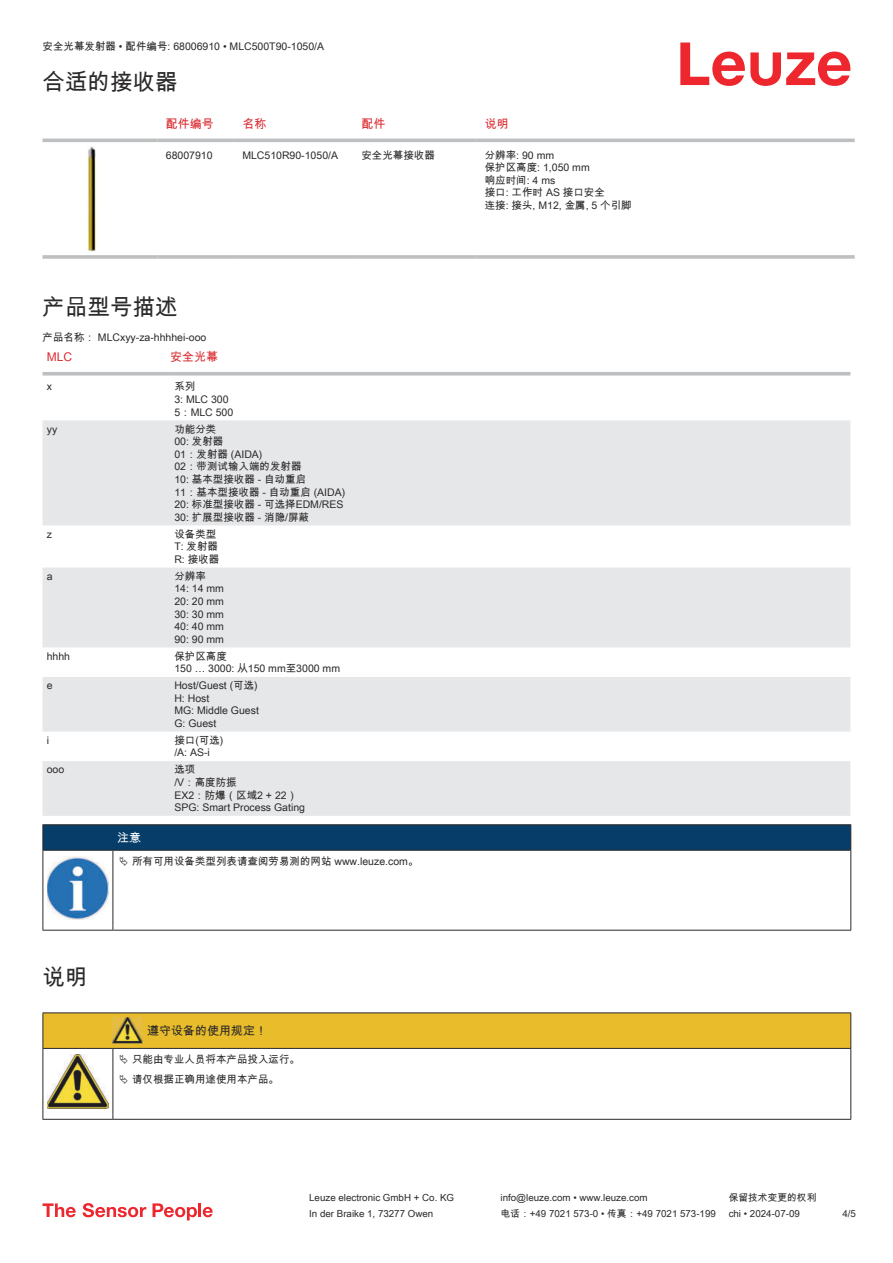
<style>
.page{position:relative;width:893px;height:1263px;background:#fff}
.page>*{position:absolute;margin:0;border:0;box-sizing:border-box;transform-origin:0 0}
.t1{font:22.5px "Arial Unicode MS";color:#2b292a}
.t2{font:12px "Arial Unicode MS";color:#db2a30}
.t3{font:12px "Arial Unicode MS";color:#2b292a}
.t4{font:12px "Arial Unicode MS";color:#fff}
.t5{font:10.5px/12.6px "Arial Unicode MS";color:#2b292a}
.t6{font:9.75px "Arial Unicode MS";color:#2b292a}
</style>
<div class="page">
<svg style="left:680px;top:43px;width:170px;height:43px"></svg>
<svg style="left:43px;top:138px;width:812px;height:1px"></svg>
<hr style="left:43px;top:139px;width:114px;height:3px;background:#bdbfc1">
<hr style="left:157px;top:139px;width:77px;height:3px;background:#bdbfc1">
<hr style="left:234px;top:139px;width:119px;height:3px;background:#bdbfc1">
<hr style="left:353px;top:139px;width:123px;height:3px;background:#bdbfc1">
<hr style="left:476px;top:139px;width:379px;height:3px;background:#bdbfc1">
<svg style="left:43px;top:255px;width:114px;height:4px"></svg>
<hr style="left:157px;top:255px;width:77px;height:4px;background:#c7c8ca">
<hr style="left:234px;top:255px;width:119px;height:4px;background:#bdbfc1">
<svg style="left:353px;top:255px;width:123px;height:4px"></svg>
<hr style="left:476px;top:255px;width:379px;height:4px;background:#c7c8ca">
<img style="left:88px;top:146px;width:9px;height:106px">
<svg style="left:43px;top:420px;width:807px;height:396px;fill:#e6e7e9"></svg>
<hr style="left:43px;top:372px;width:127px;height:3px;background:#bdbfc1">
<hr style="left:170px;top:372px;width:680px;height:3px;background:#bdbfc1">
<svg style="left:43px;top:1203px;width:33px;height:14px"></svg>
<svg style="left:83px;top:1203px;width:63px;height:14px"></svg>
<svg style="left:153px;top:1203px;width:44px;height:17px"></svg>
<hr style="left:198px;top:1203px;width:3px;height:14px;background:#ed272d">
<svg style="left:203px;top:1207px;width:10px;height:10px"></svg>
<svg style="left:44px;top:851px;width:806px;height:79px"></svg>
<hr style="left:43px;top:824px;width:70px;height:1px;background:#2b292a">
<hr style="left:43px;top:850px;width:70px;height:1px;background:#2b292a">
<hr style="left:113px;top:824px;width:738px;height:1px;background:#2b292a">
<svg style="left:43px;top:825px;width:808px;height:25px;background:#063c67"></svg>
<hr style="left:113px;top:850px;width:738px;height:1px;background:#2b292a">
<hr style="left:43px;top:851px;width:1px;height:75px;background:#2b292a">
<hr style="left:113px;top:851px;width:1px;height:75px;background:#2b292a">
<hr style="left:850px;top:851px;width:1px;height:75px;background:#2b292a">
<hr style="left:43px;top:930px;width:70px;height:1px;background:#2b292a">
<hr style="left:113px;top:930px;width:738px;height:1px;background:#2b292a">
<img style="left:47px;top:857px;width:61px;height:62px">
<div style="left:115px;top:851px;width:734px;height:20px;background:#fff"></div>
<svg style="left:44px;top:1090px;width:806px;height:29px"></svg>
<hr style="left:43px;top:1012px;width:70px;height:1px;background:#2b292a">
<hr style="left:113px;top:1012px;width:30px;height:1px;background:#2b292a">
<hr style="left:143px;top:1012px;width:708px;height:1px;background:#2b292a">
<hr style="left:43px;top:1049px;width:1px;height:66px;background:#2b292a">
<hr style="left:113px;top:1049px;width:1px;height:66px;background:#2b292a">
<hr style="left:850px;top:1049px;width:1px;height:66px;background:#2b292a">
<hr style="left:43px;top:1119px;width:70px;height:1px;background:#2b292a">
<hr style="left:113px;top:1119px;width:30px;height:1px;background:#2b292a">
<hr style="left:143px;top:1119px;width:708px;height:1px;background:#2b292a">
<img style="left:47px;top:1090px;width:61px;height:18px">
<svg style="left:43px;top:1013px;width:808px;height:77px"></svg>
<p class="t5" style="left:43px;top:40px;width:283px">安全光幕发射器 • 配件编号: 68006910 • MLC500T90-1050/A</p>
<h1 class="t1" style="left:43px;top:66px;width:136px">合适的接收器</h1>
<p class="t2" style="left:166px;top:115px;width:49px">配件编号</p>
<p class="t2" style="left:242px;top:115px;width:25px">名称</p>
<p class="t2" style="left:361px;top:115px;width:25px">配件</p>
<p class="t2" style="left:485px;top:115px;width:25px">说明</p>
<p class="t5" style="left:166px;top:148px;width:48px">68007910</p>
<p class="t5" style="left:242px;top:148px;width:97px">MLC510R90-1050/A</p>
<p class="t5" style="left:361px;top:148px;width:75px">安全光幕接收器</p>
<p class="t5" style="left:485px;top:148px;width:149px">分辨率: 90 mm<br>保护区高度: 1,050 mm<br>响应时间: 4 ms<br>接口: 工作时 AS 接口安全<br>连接: 接头, M12, 金属, 5 个引脚</p>
<h1 class="t1" style="left:43px;top:291px;width:136px">产品型号描述</h1>
<p class="t5" style="left:43px;top:331px;width:165px">产品名称： MLCxyy-za-hhhhei-ooo</p>
<p class="t2" style="left:47px;top:350px;width:27px">MLC</p>
<p class="t2" style="left:170px;top:348px;width:49px">安全光幕</p>
<p class="t5" style="left:47px;top:380px;width:7px">x</p>
<p class="t5" style="left:174px;top:380px;width:60px">系列<br>3: MLC 300<br>5：MLC 500</p>
<p class="t5" style="left:47px;top:422px;width:12px">yy</p>
<p class="t5" style="left:174px;top:422px;width:172px">功能分类<br>00: 发射器<br>01：发射器 (AIDA)<br>02：带测试输入端的发射器<br>10: 基本型接收器 - 自动重启<br>11：基本型接收器 - 自动重启 (AIDA)<br>20: 标准型接收器 - 可选择EDM/RES<br>30: 扩展型接收器 - 消隐/屏蔽</p>
<p class="t5" style="left:47px;top:528px;width:7px">z</p>
<p class="t5" style="left:174px;top:527px;width:46px">设备类型<br>T: 发射器<br>R: 接收器</p>
<p class="t5" style="left:47px;top:569px;width:7px">a</p>
<p class="t5" style="left:174px;top:569px;width:51px">分辨率<br>14: 14 mm<br>20: 20 mm<br>30: 30 mm<br>40: 40 mm<br>90: 90 mm</p>
<p class="t5" style="left:47px;top:649px;width:25px">hhhh</p>
<p class="t5" style="left:174px;top:649px;width:167px">保护区高度<br>150 … 3000: 从150 mm至3000 mm</p>
<p class="t5" style="left:47px;top:679px;width:7px">e</p>
<p class="t5" style="left:174px;top:679px;width:86px">Host/Guest (可选)<br>H: Host<br>MG: Middle Guest<br>G: Guest</p>
<p class="t5" style="left:47px;top:734px;width:4px">i</p>
<p class="t5" style="left:174px;top:734px;width:50px">接口(可选) /A: AS-i</p>
<p class="t5" style="left:47px;top:763px;width:19px">ooo</p>
<p class="t5" style="left:174px;top:763px;width:132px">选项<br>/V：高度防振<br>EX2：防爆（区域2 + 22）<br>SPG: Smart Process Gating</p>
<p class="t4" style="left:117px;top:829px;width:25px">注意</p>
<p class="t5" style="left:132px;top:855px;width:288px">所有可用设备类型列表请查阅劳易测的网站 www.leuze.com。</p>
<h1 class="t1" style="left:43px;top:961px;width:46px">说明</h1>
<p class="t3" style="left:147px;top:1022px;width:121px">遵守设备的使用规定！</p>
<p class="t5" style="left:132px;top:1049px;width:169px;line-height:20.2px">只能由专业人员将本产品投入运行。请仅根据正确用途使用本产品。</p>
<p class="t6" style="left:309px;top:1191px;width:146px">Leuze electronic GmbH + Co. KG</p>
<p class="t6" style="left:501px;top:1191px;width:149px">info@leuze.com • www.leuze.com</p>
<p class="t6" style="left:729px;top:1191px;width:89px">保留技术变更的权利</p>
<p class="t6" style="left:309px;top:1206px;width:126px">In der Braike 1, 73277 Owen</p>
<p class="t6" style="left:501px;top:1206px;width:217px">电话：+49 7021 573-0 • 传真：+49 7021 573-199</p>
<p class="t6" style="left:729px;top:1206px;width:73px">chi • 2024-07-09</p>
<p class="t6" style="left:842px;top:1206px;width:15px">4/5</p>
</div>
